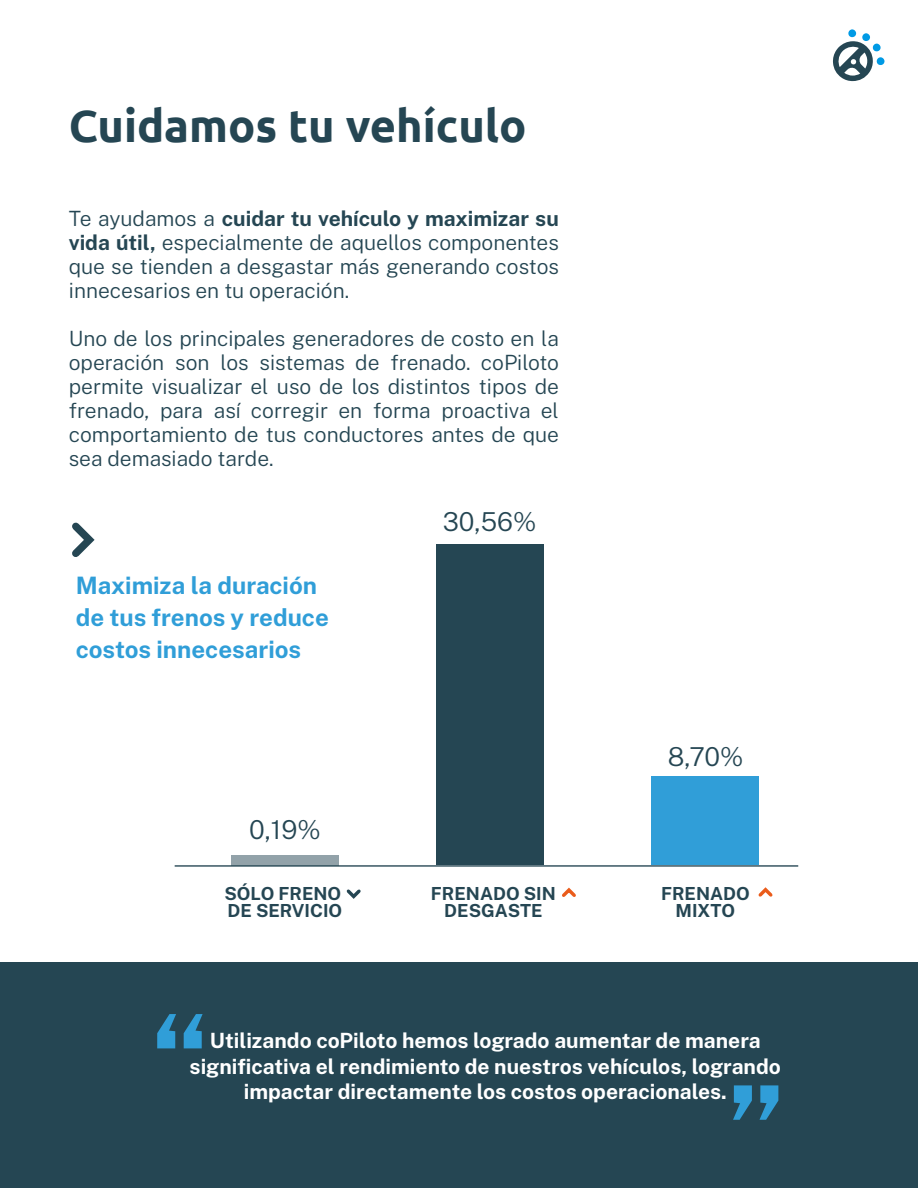
<style>
.page{position:relative;width:918px;height:1188px;background:#fff}
.page>*{position:absolute;margin:0;border:0;box-sizing:border-box;transform-origin:0 0}
.t1{font:700 45.15px "Ubuntu";color:#254653}
.t2{font:300 26.1px "Public Sans";letter-spacing:-.005em;color:#254653}
.t3{font:700 24px/31.8px "Public Sans";color:#309ed8}
.t4{font:300 21px/24px "Public Sans";color:#254653;text-align:justify}
.t5{font:700 21px/25.2px "Public Sans";color:#fff;text-align:center}
.t6{font:700 18px/17px "Public Sans";color:#254653;text-align:center}
.s1{font-weight:700}
</style>
<div class="page">
<svg style="left:833px;top:29px;width:52px;height:52px"></svg>
<svg style="left:72px;top:522px;width:23px;height:35px"></svg>
<hr style="left:175px;top:865px;width:623px;height:2px;background:#254653">
<div style="left:231px;top:855px;width:108px;height:11px;background:#92a2a9"></div>
<div style="left:436px;top:544px;width:108px;height:321px;background:#254653"></div>
<div style="left:652px;top:776px;width:107px;height:89px;background:#309ed8"></div>
<svg style="left:346px;top:889px;width:15px;height:10px"></svg>
<svg style="left:758px;top:887px;width:15px;height:10px"></svg>
<svg style="left:562px;top:887px;width:14px;height:10px"></svg>
<div style="left:0;top:962px;width:918px;height:226px;background:#254653"></div>
<svg style="left:157px;top:1014px;width:46px;height:34px"></svg>
<svg style="left:733px;top:1085px;width:45px;height:35px"></svg>
<h1 class="t1" style="left:69px;top:99px;width:459px">Cuidamos tu vehículo</h1>
<p class="t4" style="left:69px;top:205px;width:492px">Te ayudamos a <span class="s1">cuidar tu vehículo y maximizar su vida útil,</span> especialmente de aquellos componentes que se tienden a desgastar más generando costos innecesarios en tu operación.</p>
<p class="t4" style="left:69px;top:325px;width:492px">Uno de los principales generadores de costo en la operación son los sistemas de frenado. coPiloto permite visualizar el uso de los distintos tipos de frenado, para así corregir en forma proactiva el comportamiento de tus conductores antes de que sea demasiado tarde.</p>
<p class="t3" style="left:76px;top:568px;width:255px">Maximiza la duración de tus frenos y reduce costos innecesarios</p>
<p class="t2" style="left:249px;top:811px;width:73px">0,19%</p>
<p class="t2" style="left:443px;top:503px;width:95px">30,56%</p>
<p class="t2" style="left:668px;top:738px;width:77px">8,70%</p>
<p class="t6" style="left:225px;top:883px;width:119px;text-align:left">SÓLO FRENO<br>DE SERVICIO</p>
<p class="t6" style="left:431px;top:883px;width:126px">FRENADO SIN<br>DESGASTE</p>
<p class="t6" style="left:661px;top:883px;width:90px">FRENADO<br>MIXTO</p>
<p class="t5" style="left:190px;top:1027px;width:593px">Utilizando coPiloto hemos logrado aumentar de manera significativa el rendimiento de nuestros vehículos, logrando impactar directamente los costos operacionales.</p>
</div>
